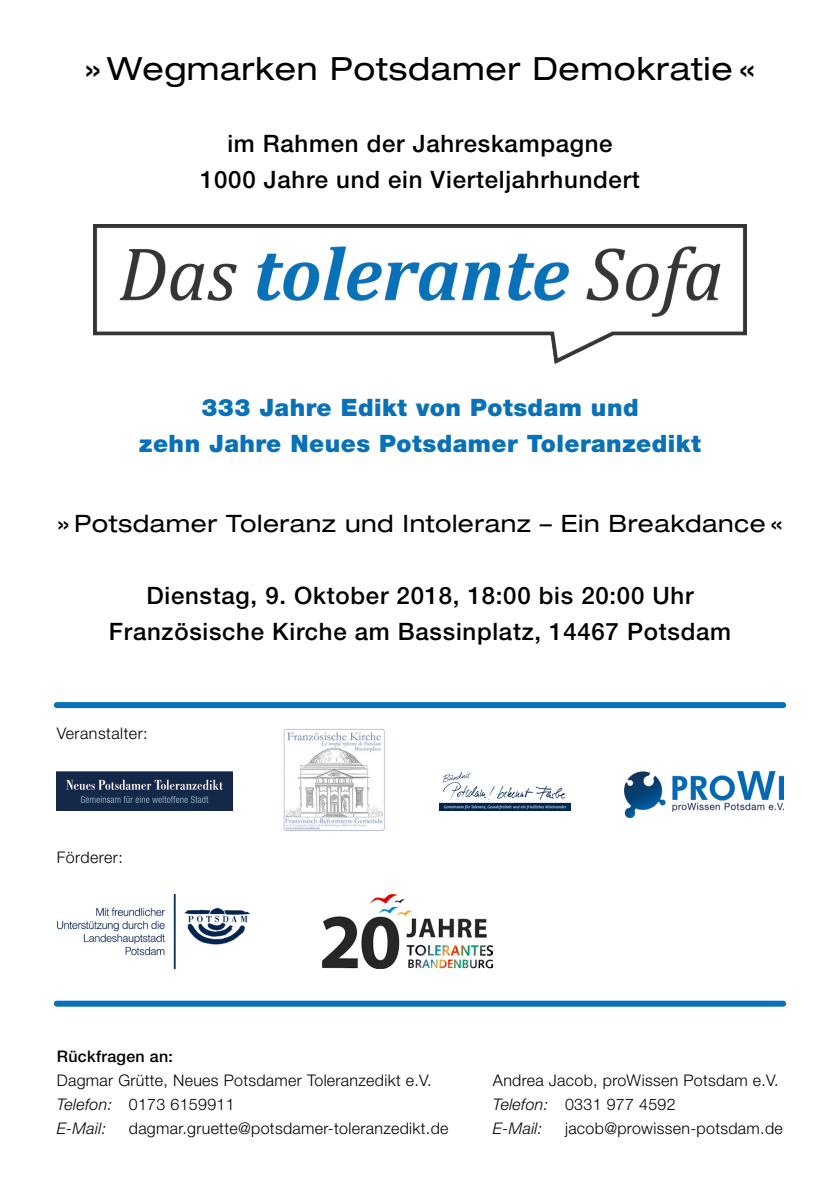
<style>
.page{position:relative;width:840px;height:1191px;background:#fff}
.page>*{position:absolute;margin:0;border:0;box-sizing:border-box;transform-origin:0 0}
.t1{font:expanded 32px "Helvetica Neue LT Std";letter-spacing:.02em;color:#000}
.t2{font:500 24px/36px "Helvetica Neue LT Std";letter-spacing:.03em;color:#000;text-align:center}
.t3{font:900 24px/36px "Helvetica Neue LT Std";letter-spacing:.02em;color:#0871b7;text-align:center}
.t4{font:expanded 24px "Helvetica Neue LT Std";letter-spacing:.02em;color:#000}
.t5{font:300 16px/24px "Helvetica Neue LT Std";letter-spacing:.02em;color:#000}
.t6{font:500 16px "Helvetica Neue LT Std";letter-spacing:.02em;color:#000}
.s1{font-style:italic}
</style>
<div class="page">
<img style="left:93px;top:224px;width:653px;height:140px">
<img style="left:57px;top:772px;width:175px;height:38px">
<div style="left:57px;top:1000px;width:725px;height:6px;background:#0871b7"></div>
<div style="left:57px;top:702px;width:725px;height:6px;background:#0871b7"></div>
<img style="left:439px;top:772px;width:130px;height:38px">
<img style="left:322px;top:895px;width:170px;height:73px">
<img style="left:624px;top:772px;width:158px;height:46px">
<img style="left:283px;top:729px;width:102px;height:102px">
<img style="left:57px;top:895px;width:193px;height:73px">
<h1 class="t1" style="left:84px;top:49px;width:672px">»Wegmarken Potsdamer Demokratie«</h1>
<h2 class="t2" style="left:200px;top:125px;width:441px">im Rahmen der Jahreskampagne<br>1000 Jahre und ein Vierteljahrhundert</h2>
<h2 class="t3" style="left:139px;top:389px;width:563px">333 Jahre Edikt von Potsdam und<br>zehn Jahre Neues Potsdamer Toleranzedikt</h2>
<h2 class="t4" style="left:57px;top:509px;width:727px">» Potsdamer Toleranz und Intoleranz – Ein Breakdance«</h2>
<h2 class="t2" style="left:109px;top:577px;width:623px">Dienstag, 9. Oktober 2018, 18:00 bis 20:00 Uhr<br>Französische Kirche am Bassinplatz, 14467 Potsdam</h2>
<p class="t5" style="left:57px;top:721px;width:92px">Veranstalter:</p>
<p class="t5" style="left:57px;top:845px;width:68px">Förderer:</p>
<p class="t6" style="left:57px;top:1047px;width:118px">Rückfragen an:</p>
<p class="t5" style="left:57px;top:1068px;width:376px">Dagmar Grütte, Neues Potsdamer Toleranzedikt e.V.<br><span class="s1">Telefon:</span> 0173 6159911<br><span class="s1">E-Mail:</span></p>
<p class="t5" style="left:129px;top:1116px;width:321px">dagmar.gruette@potsdamer-toleranzedikt.de</p>
<p class="t5" style="left:492px;top:1068px;width:287px">Andrea Jacob, proWissen Potsdam e.V.<br><span class="s1">Telefon:</span> 0331 977 4592<br><span class="s1">E-Mail:</span></p>
<p class="t5" style="left:564px;top:1116px;width:219px">jacob@prowissen-potsdam.de</p>
</div>
